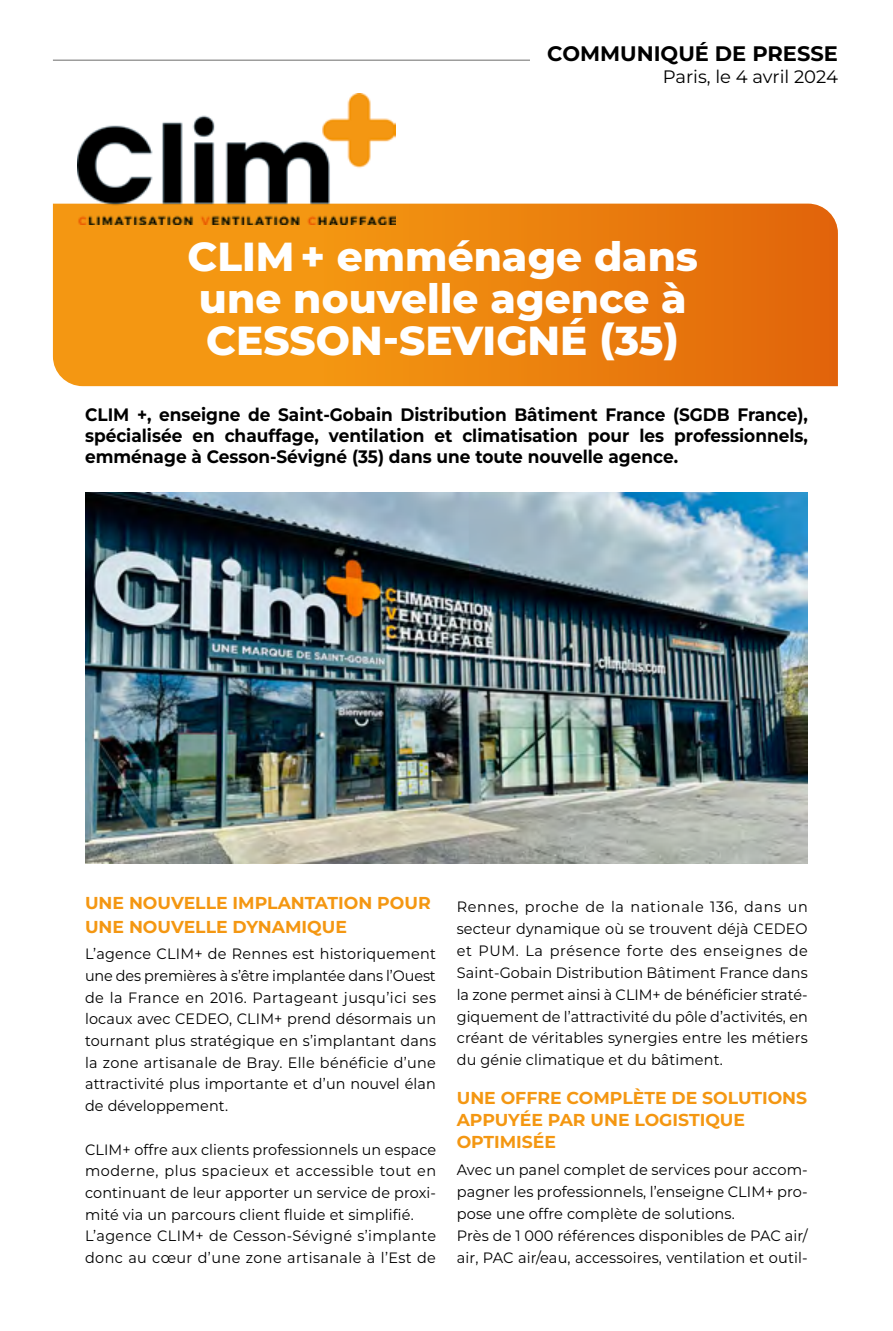
<style>
.page{position:relative;width:893px;height:1331px;background:#fff}
.page>*{position:absolute;margin:0;border:0;box-sizing:border-box;transform-origin:0 0}
.t1{font:800 40.5px/42px "Montserrat";color:#fff}
.t2{font:700 21px "Montserrat";color:#000}
.t3{font:700 18px/21px "Montserrat";color:#000;text-align:justify;scale:.94 1}
.t4{font:18px "Montserrat";color:#000}
.t5{font:700 17.25px/21.9px "Montserrat";color:#f49712}
.Cdl_texte{font:15px/21.8px "Montserrat";letter-spacing:.01em;color:#000;text-align:justify;scale:.96 1}
.Cdl_texte-2{font:15px/21.9px "Montserrat";letter-spacing:.01em;color:#000;text-align:justify}
</style>
<div class="page">
<hr style="left:53px;top:59px;width:785px;height:2px;background:#9d9d9c">
<div style="left:530px;top:30px;width:308px;height:64px;background:#fff"></div>
<img style="left:78px;top:94px;width:317px;height:110px">
<svg style="left:67px;top:204px;width:771px;height:182px;background:#eb850f"></svg>
<img style="left:85px;top:492px;width:723px;height:371px">
<p class="t2" style="left:547px;top:38px;width:292px">COMMUNIQUÉ DE PRESSE</p>
<p class="t4" style="left:663px;top:64px;width:177px">Paris, le 4 avril 2024</p>
<p class="t1" style="left:187px;top:233px;width:512px">CLIM + emménage dans une nouvelle agence à<br>CESSON-SEVIGNÉ (35)</p>
<p class="t3" style="left:85px;top:403px;width:771px">CLIM +, enseigne de Saint-Gobain Distribution Bâtiment France (SGDB France), spécialisée en chauffage, ventilation et climatisation pour les professionnels, emménage à Cesson-Sévigné (35) dans une toute nouvelle agence.</p>
<p class="t5" style="left:85px;top:890px;width:347px;line-height:23.7px">UNE NOUVELLE IMPLANTATION POUR<br>UNE NOUVELLE DYNAMIQUE</p>
<p class="Cdl_texte" style="left:85px;top:943px;width:367px">L’agence CLIM+ de Rennes est historiquement une des premières à s’être implantée dans l’Ouest de la France en 2016. Partageant jusqu’ici ses locaux avec CEDEO, CLIM+ prend désormais un tournant plus stratégique en s’implantant dans la zone artisanale de Bray. Elle bénéficie d’une attractivité plus importante et d’un nouvel élan de développement.</p>
<p class="Cdl_texte" style="left:85px;top:1138px;width:367px">CLIM+ offre aux clients professionnels un espace moderne, plus spacieux et accessible tout en continuant de leur apporter un service de proxi&shy;mité via un parcours client fluide et simplifié.</p>
<p class="Cdl_texte" style="left:85px;top:1224px;width:367px">L’agence CLIM+ de Cesson-Sévigné s’implante donc au cœur d’une zone artisanale à l’Est de</p>
<p class="Cdl_texte" style="left:457px;top:895px;width:367px">Rennes, proche de la nationale 136, dans un secteur dynamique où se trouvent déjà CEDEO et PUM. La présence forte des enseignes de Saint-Gobain Distribution Bâtiment France dans la zone permet ainsi à CLIM+ de bénéficier straté&shy;giquement de l’attractivité du pôle d’activités, en créant de véritables synergies entre les métiers du génie climatique et du bâtiment.</p>
<p class="t5" style="left:457px;top:1086px;width:352px">UNE OFFRE COMPLÈTE DE SOLUTIONS<br>APPUYÉE PAR UNE LOGISTIQUE<br>OPTIMISÉE</p>
<p class="Cdl_texte-2" style="left:457px;top:1158px;width:352px">Avec un panel complet de services pour accom&shy;pagner les professionnels, l’enseigne CLIM+ pro&shy;pose une offre complète de solutions.</p>
<p class="Cdl_texte-2" style="left:457px;top:1224px;width:353px">Près de 1 000 références disponibles de PAC air/ air, PAC air/eau, accessoires, ventilation et outil-</p>
</div>
